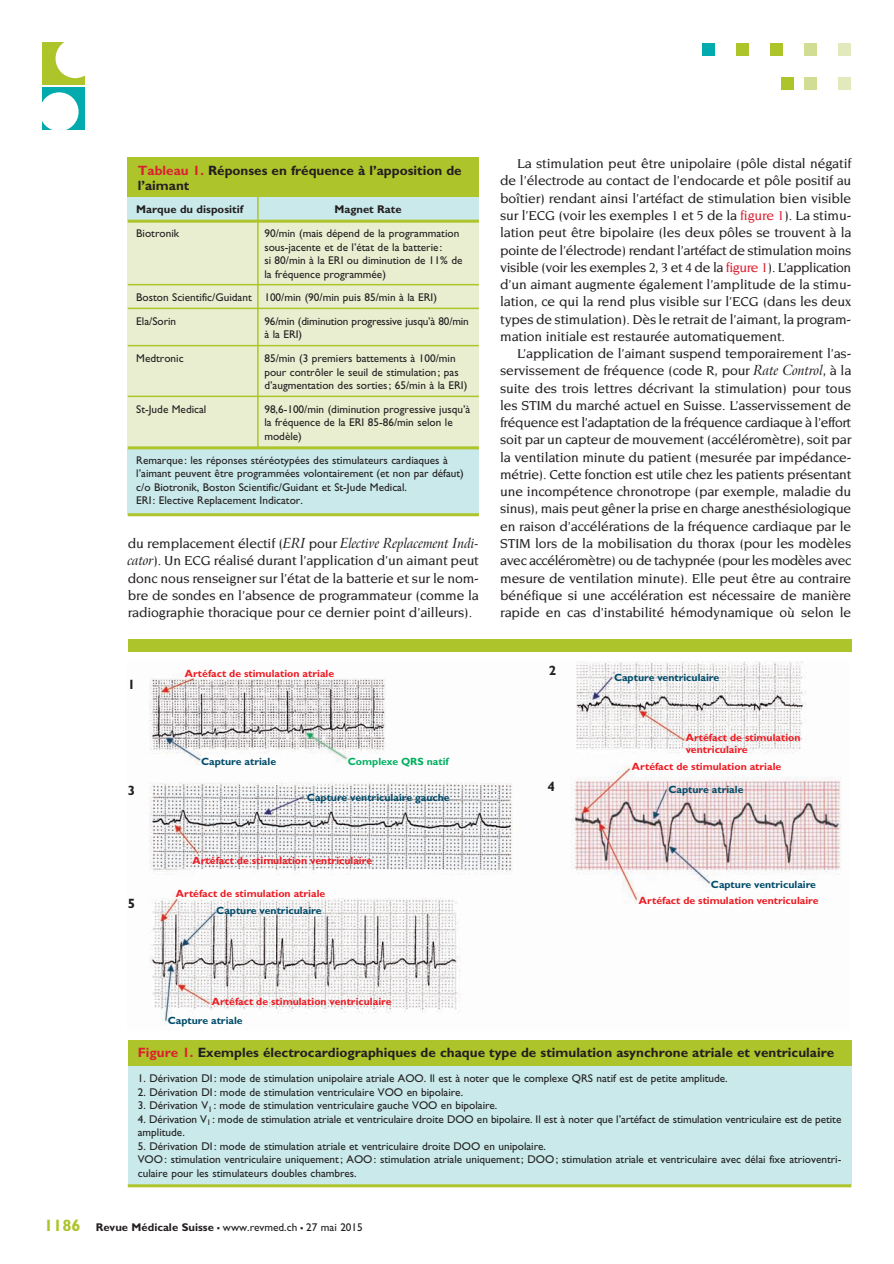
<style>
.page{position:relative;width:894px;height:1264px;background:#fff}
.page>*{position:absolute;margin:0;border:0;box-sizing:border-box;transform-origin:0 0}
.t1{font:500 13.95px/17.2px "Novarese";letter-spacing:-.01em;color:#231f20;text-align:justify}
.t2{font:italic 13.95px "Arrus BT";letter-spacing:-.01em;color:#231f20;scale:.95 1}
.t3{font:700 13.5px/15px "Gill Sans";color:#231f20}
.t4{font:11.25px/13.5px "Gill Sans";color:#231f20}
.t5{font:700 11.25px "Gill Sans";color:#231f20}
.t6{font:700 10.5px/12px "Gill Sans";color:#ed1c24}
.t7{font:700 10.5px "Gill Sans";color:#004c6b}
.t8{font:700 10.5px "Gill Sans";color:#00af61}
.s1{color:#db2032}
.s2{font-family:"Novarese";font-weight:500;font-style:normal}
.s3{font-family:"Arrus BT";font-weight:400;font-style:italic}
.s4{font-weight:700;font-size:16.5px;color:#adc42b}
.s5{font-weight:700}
.s6{font-weight:700;font-size:16.5px}
</style>
<div class="page">
<div style="left:838px;top:43px;width:12px;height:12px;background:#e2e9bc"></div>
<div style="left:804px;top:43px;width:12px;height:12px;background:#d2dd94"></div>
<div style="left:770px;top:43px;width:12px;height:12px;background:#adc42b"></div>
<div style="left:736px;top:43px;width:12px;height:12px;background:#adc42b"></div>
<div style="left:702px;top:43px;width:12px;height:12px;background:#00aaad"></div>
<div style="left:838px;top:77px;width:12px;height:12px;background:#e2e9bc"></div>
<div style="left:804px;top:77px;width:12px;height:12px;background:#d2dd94"></div>
<div style="left:780px;top:77px;width:13px;height:12px;background:#adc42b"></div>
<div style="left:43px;top:43px;width:42px;height:42px;background:#adc42b"></div>
<div style="left:56px;top:39px;width:39px;height:39px;background:#fff;border-radius:50%"></div>
<div style="left:43px;top:87px;width:42px;height:43px;background:#00aaad"></div>
<div style="left:40px;top:92px;width:39px;height:39px;background:#fff;border-radius:50%"></div>
<div style="left:128px;top:221px;width:350px;height:227px;background:#e9eed0"></div>
<div style="left:128px;top:190px;width:350px;height:30px;background:#c9e9ea"></div>
<hr style="left:257px;top:196px;width:1px;height:252px;background:#adc42b">
<div style="left:128px;top:157px;width:350px;height:40px;background:#adc42b"></div>
<div style="left:128px;top:448px;width:350px;height:66px;background:#c9e9ea"></div>
<hr style="left:128px;top:219px;width:350px;height:3px;background:#adc42b">
<hr style="left:128px;top:284px;width:350px;height:1px;background:#adc42b">
<hr style="left:128px;top:307px;width:350px;height:2px;background:#adc42b">
<hr style="left:128px;top:345px;width:350px;height:1px;background:#adc42b">
<hr style="left:128px;top:395px;width:350px;height:2px;background:#adc42b">
<hr style="left:128px;top:446px;width:350px;height:3px;background:#adc42b">
<hr style="left:128px;top:513px;width:350px;height:3px;background:#adc42b">
<img style="left:149px;top:661px;width:693px;height:364px">
<div style="left:128px;top:1046px;width:722px;height:138px;background:#c9e9ea"></div>
<div style="left:128px;top:1039px;width:722px;height:26px;background:#adc42b"></div>
<div style="left:128px;top:639px;width:722px;height:12px;background:#adc42b"></div>
<hr style="left:128px;top:1183px;width:722px;height:3px;background:#adc42b">
<p class="t3" style="left:138px;top:162px;width:325px"><span class="s1">Tableau 1.</span> Réponses en fréquence à l’apposition de l’aimant</p>
<p class="t5" style="left:136px;top:203px;width:108px">Marque du dispositif</p>
<p class="t5" style="left:334px;top:203px;width:69px">Magnet Rate</p>
<p class="t4" style="left:136px;top:226px;width:44px">Biotronik</p>
<p class="t4" style="left:264px;top:226px;width:199px">90/min (mais dépend de la programmation sous-jacente et de l’état de la batterie :<br>si 80/min à la ERI ou diminution de 11% de la fréquence programmée)</p>
<p class="t4" style="left:136px;top:285px;width:302px;line-height:23.7px">Boston Scientific/Guidant 100/min (90/min puis 85/min à la ERI)<br>Ela/Sorin</p>
<p class="t4" style="left:264px;top:314px;width:206px">96/min (diminution progressive jusqu’à 80/min à la ERI)</p>
<p class="t4" style="left:136px;top:351px;width:49px">Medtronic</p>
<p class="t4" style="left:264px;top:351px;width:204px">85/min (3 premiers battements à 100/min pour contrôler le seuil de stimulation; pas d’augmentation des sorties; 65/min à la ERI)</p>
<p class="t4" style="left:136px;top:402px;width:72px">St-Jude Medical</p>
<p class="t4" style="left:264px;top:402px;width:207px">98,6-100/min (diminution progressive jusqu’à la fréquence de la ERI 85-86/min selon le modèle)</p>
<p class="t4" style="left:136px;top:453px;width:329px">Remarque : les réponses stéréotypées des stimulateurs cardiaques à l’aimant peuvent être programmées volontairement (et non par défaut) c/o Biotronik, Boston Scientific/Guidant et St-Jude Medical.<br>ERI : Elective Replacement Indicator.</p>
<p class="t2" style="left:128px;top:534px;width:371px"><span class="s2">du remplacement électif (</span>ERI <span class="s2">pour</span> Elective Replacement Indi-</p>
<p class="t1" style="left:128px;top:552px;width:352px"><span class="s3">cator</span>). Un ECG réalisé durant l’application d’un aimant peut donc nous renseigner sur l’état de la batterie et sur le nom&shy;bre de sondes en l’absence de programmateur (comme la radiographie thoracique pour ce dernier point d’ailleurs).</p>
<p class="t1" style="left:500px;top:155px;width:352px;text-indent:17px">La stimulation peut être unipolaire (pôle distal négatif de l’électrode au contact de l’endocarde et pôle positif au boîtier) rendant ainsi l’artéfact de stimulation bien visible sur l’ECG (voir les exemples 1 et 5 de la <span class="s1">figure 1</span>). La stimu&shy;lation peut être bipolaire (les deux pôles se trouvent à la pointe de l’électrode) rendant l’artéfact de stimulation moins visible (voir les exemples 2, 3 et 4 de la <span class="s1">figure 1</span>). L’application d’un aimant augmente également l’amplitude de la stimu&shy;lation, ce qui la rend plus visible sur l’ECG (dans les deux types de stimulation). Dès le retrait de l’aimant, la program&shy;mation initiale est restaurée automatiquement.</p>
<p class="t1" style="left:500px;top:345px;width:352px;text-indent:17px">L’application de l’aimant suspend temporairement l’as&shy;servissement de fréquence (code R, pour <span class="s3">Rate Control</span>, à la suite des trois lettres décrivant la stimulation) pour tous les STIM du marché actuel en Suisse. L’asservissement de fréquence est l’adaptation de la fréquence cardiaque à l’effort soit par un capteur de mouvement (accéléromètre), soit par la ventilation minute du patient (mesurée par impédance&shy;métrie). Cette fonction est utile chez les patients présentant une incompétence chronotrope (par exemple, maladie du sinus), mais peut gêner la prise en charge anesthésiologique en raison d’accélérations de la fréquence cardiaque par le STIM lors de la mobilisation du thorax (pour les modèles avec accéléromètre) ou de tachypnée (pour les modèles avec mesure de ventilation minute). Elle peut être au contraire bénéfique si une accélération est nécessaire de manière rapide en cas d’instabilité hémodynamique où selon le</p>
<p class="t3" style="left:128px;top:676px;width:9px">1</p>
<p class="t6" style="left:185px;top:667px;width:151px">Artéfact de stimulation atriale</p>
<p class="t3" style="left:548px;top:662px;width:9px">2</p>
<p class="t7" style="left:613px;top:671px;width:107px">Capture ventriculaire</p>
<p class="t6" style="left:685px;top:731px;width:116px">Artéfact de stimulation ventriculaire</p>
<p class="t3" style="left:128px;top:782px;width:9px">3</p>
<p class="t7" style="left:201px;top:755px;width:76px">Capture atriale</p>
<p class="t8" style="left:347px;top:755px;width:102px">Complexe QRS natif</p>
<p class="t7" style="left:307px;top:791px;width:144px">Capture ventriculaire gauche</p>
<p class="t3" style="left:547px;top:778px;width:9px">4</p>
<p class="t6" style="left:631px;top:760px;width:151px">Artéfact de stimulation atriale</p>
<p class="t7" style="left:668px;top:782px;width:76px">Capture atriale</p>
<p class="t3" style="left:128px;top:895px;width:9px">5</p>
<p class="t6" style="left:192px;top:854px;width:181px">Artéfact de stimulation ventriculaire</p>
<p class="t6" style="left:176px;top:887px;width:151px">Artéfact de stimulation atriale</p>
<p class="t7" style="left:216px;top:904px;width:107px">Capture ventriculaire</p>
<p class="t7" style="left:710px;top:877px;width:107px">Capture ventriculaire</p>
<p class="t6" style="left:638px;top:894px;width:181px">Artéfact de stimulation ventriculaire</p>
<p class="t6" style="left:212px;top:995px;width:181px">Artéfact de stimulation ventriculaire</p>
<p class="t7" style="left:168px;top:1014px;width:76px">Capture atriale</p>
<p class="t3" style="left:138px;top:1044px;width:697px"><span class="s1">Figure 1.</span> Exemples électrocardiographiques de chaque type de stimulation asynchrone atriale et ventriculaire</p>
<p class="t4" style="left:138px;top:1071px;width:591px">1. Dérivation DI : mode de stimulation unipolaire atriale AOO. Il est à noter que le complexe QRS natif est de petite amplitude.</p>
<p class="t4" style="left:138px;top:1084px;width:327px">2. Dérivation DI : mode de stimulation ventriculaire VOO en bipolaire.</p>
<p class="t4" style="left:138px;top:1098px;width:361px">3. Dérivation V<sub>1</sub> : mode de stimulation ventriculaire gauche VOO en bipolaire.</p>
<p class="t4" style="left:138px;top:1111px;width:704px">4. Dérivation V<sub>1</sub> : mode de stimulation atriale et ventriculaire droite DOO en bipolaire. Il est à noter que l’artéfact de stimulation ventriculaire est de petite amplitude.</p>
<p class="t4" style="left:138px;top:1138px;width:704px">5. Dérivation DI : mode de stimulation atriale et ventriculaire droite DOO en unipolaire.<br>VOO: stimulation ventriculaire uniquement; AOO: stimulation atriale uniquement; DOO; stimulation atriale et ventriculaire avec délai fixe atrioventri&shy;culaire pour les stimulateurs doubles chambres.</p>
<p class="t4" style="left:44px;top:1220px;width:320px"><span class="s4">1186</span> <span class="s5">Revue Médicale Suisse</span> <span class="s6">–</span> www.revmed.ch <span class="s6">–</span> 27 mai 2015</p>
</div>
